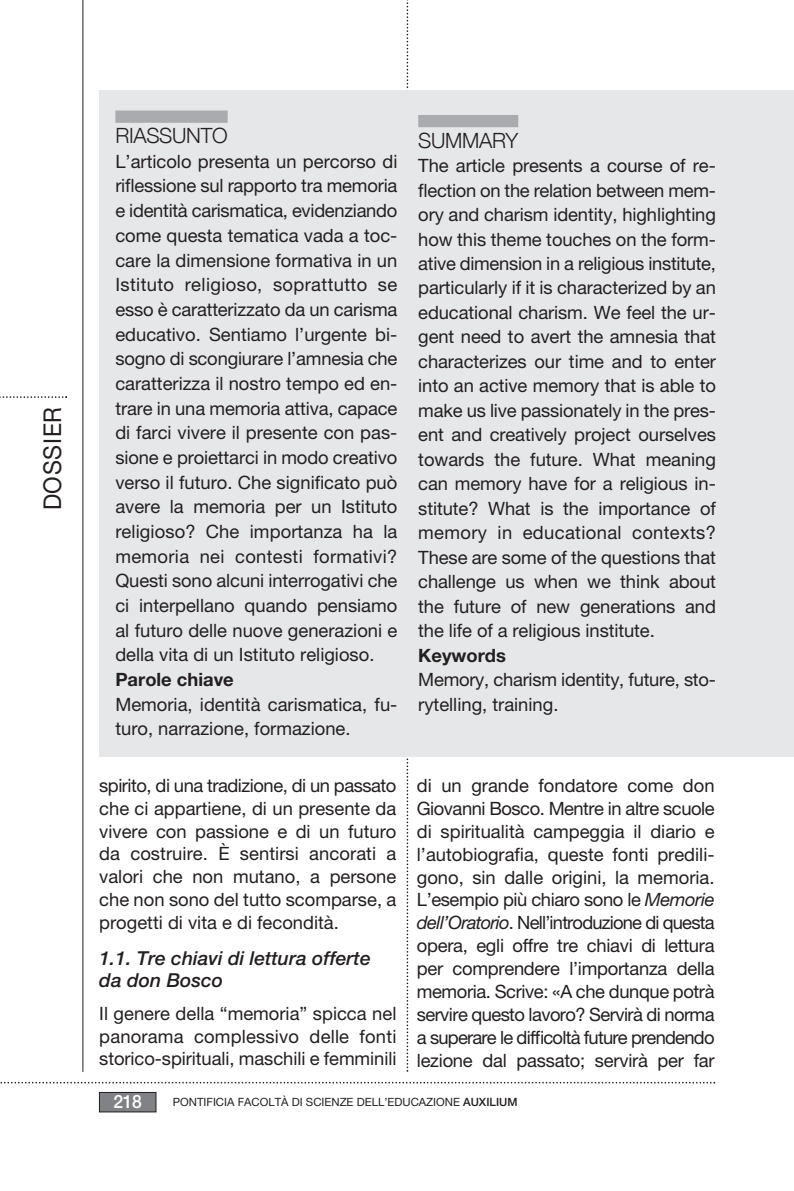
<style>
.page{position:relative;width:794px;height:1191px;background:#fff}
.page>*{position:absolute;margin:0;border:0;box-sizing:border-box;transform-origin:0 0}
.t1{font:24.5px "Helvetica Neue LT Pro";letter-spacing:.03em;color:#231f20;scale:.94 1}
.t2{font:300 21px "Helvetica Neue";letter-spacing:-.015em;color:#231f20}
.t3{font:italic 500 19.25px/21.9px "Helvetica Neue LT Pro";color:#231f20}
.t4{font:18.38px/24.7px "Helvetica Neue LT Pro";color:#231f20;text-align:justify}
.t5{font:700 18.38px "Helvetica Neue LT Pro";color:#231f20}
.t6{font:500 18.38px "Helvetica Neue LT Pro";color:#fff;scale:.95 1}
.t7{font:11.38px "Helvetica Neue LT Pro";color:#231f20}
.s1{font-style:italic}
.s2{font-weight:500}
</style>
<div class="page">
<div style="left:100px;top:1092px;width:56px;height:19px;background:#808285"></div>
<div style="left:99px;top:1092px;width:57px;height:20px;border:1px solid #231f20"></div>
<hr style="left:82px;top:0;width:1px;height:1071px;background:#231f20">
<svg style="left:406px;top:0;width:2px;height:1071px"></svg>
<svg style="left:0;top:1081px;width:715px;height:2px"></svg>
<svg style="left:0;top:396px;width:67px;height:2px"></svg>
<div style="left:100px;top:90px;width:694px;height:667px;background:#e6e7e9"></div>
<div style="left:115px;top:110px;width:113px;height:13px;background:#aaabaf"></div>
<div style="left:418px;top:115px;width:100px;height:12px;background:#aaabaf"></div>
<p class="t1" style="left:44px;top:510px;width:112px;rotate:-90deg">DOSSIER</p>
<p class="t2" style="left:115px;top:123px;width:114px">RIASSUNTO</p>
<p class="t4" style="left:115px;top:151px;width:283px">L’articolo presenta un percorso di riflessione sul rapporto tra memoria e identità carismatica, evidenziando come questa tematica vada a toc&shy;care la dimensione formativa in un Istituto religioso, soprattutto se esso è caratterizzato da un carisma educativo. Sentiamo l’urgente bi&shy;sogno di scongiurare l’amnesia che caratterizza il nostro tempo ed en&shy;trare in una memoria attiva, capace di farci vivere il presente con pas&shy;sione e proiettarci in modo creativo verso il futuro. Che significato può avere la memoria per un Istituto religioso? Che importanza ha la memoria nei contesti formativi?<br>Questi sono alcuni interrogativi che ci interpellano quando pensiamo al futuro delle nuove generazioni e della vita di un Istituto religioso.</p>
<p class="t5" style="left:115px;top:673px;width:120px">Parole chiave</p>
<p class="t4" style="left:115px;top:693px;width:283px">Memoria, identità carismatica, fu&shy;turo, narrazione, formazione.</p>
<p class="t4" style="left:99px;top:776px;width:299px;line-height:22.8px">spirito, di una tradizione, di un passato che ci appartiene, di un presente da vivere con passione e di un futuro da costruire. È sentirsi ancorati a valori che non mutano, a persone che non sono del tutto scomparse, a progetti di vita e di fecondità.</p>
<p class="t3" style="left:99px;top:949px;width:273px">1.1. Tre chiavi di lettura offerte da don Bosco</p>
<p class="t4" style="left:99px;top:1004px;width:299px;line-height:22.8px">Il genere della “memoria” spicca nel panorama complessivo delle fonti storico-spirituali, maschili e femminili</p>
<p class="t2" style="left:418px;top:127px;width:101px">SUMMARY</p>
<p class="t4" style="left:418px;top:155px;width:299px">The article presents a course of re&shy;flection on the relation between mem&shy;ory and charism identity, highlighting how this theme touches on the form&shy;ative dimension in a religious institute, particularly if it is characterized by an educational charism. We feel the ur&shy;gent need to avert the amnesia that characterizes our time and to enter into an active memory that is able to make us live passionately in the pres&shy;ent and creatively project ourselves towards the future. What meaning can memory have for a religious in&shy;stitute? What is the importance of memory in educational contexts?<br>These are some of the questions that challenge us when we think about the future of new generations and the life of a religious institute.</p>
<p class="t5" style="left:418px;top:648px;width:89px">Keywords</p>
<p class="t4" style="left:418px;top:669px;width:299px">Memory, charism identity, future, sto&shy;rytelling, training.</p>
<p class="t4" style="left:417px;top:776px;width:299px;line-height:22.9px">di un grande fondatore come don Giovanni Bosco. Mentre in altre scuole di spiritualità campeggia il diario e l’autobiografia, queste fonti predili&shy;gono, sin dalle origini, la memoria.<br>L’esempio più chiaro sono le <span class="s1">Memorie dell’Oratorio</span>. Nell’introduzione di questa opera, egli offre tre chiavi di lettura per comprendere l’importanza della memoria. Scrive: «A che dunque potrà servire questo lavoro? Servirà di norma a superare le difficoltà future prendendo lezione dal passato; servirà per far</p>
<p class="t6" style="left:113px;top:1091px;width:32px">218</p>
<p class="t7" style="left:173px;top:1097px;width:346px">PONTIFICIA FACOLTÀ DI SCIENZE DELL’EDUCAZIONE <span class="s2">AUXILIUM</span></p>
</div>
